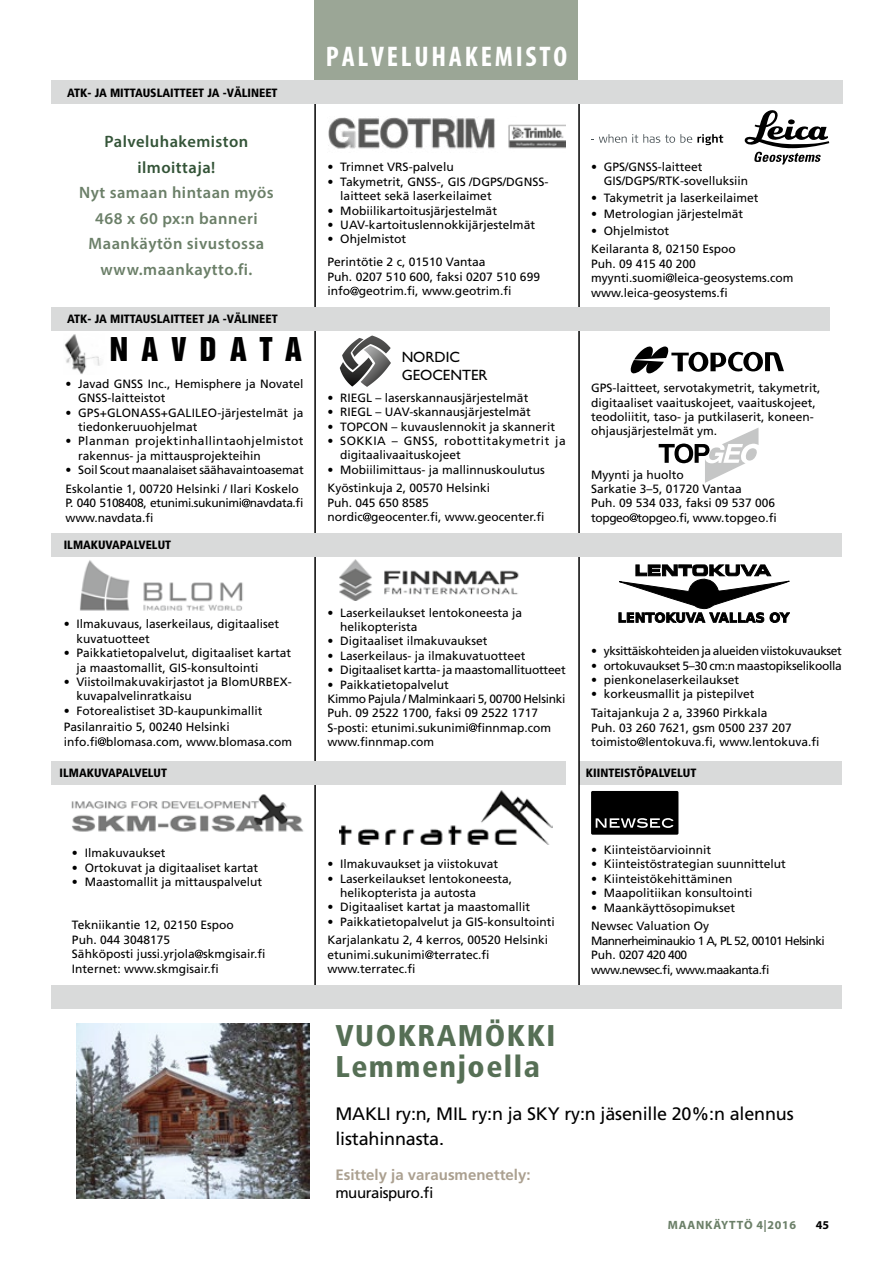
<style>
.page{position:relative;width:893px;height:1263px;background:#fff}
.page>*{position:absolute;margin:0;border:0;box-sizing:border-box;transform-origin:0 0}
.t1{font:900 condensed 30px/31.5px "Frutiger";letter-spacing:.05em;color:#566f55}
.t2{font:30px "Helvetica Inserat";letter-spacing:.445em;color:#000}
.t3{font:700 condensed 28.5px "Myriad Pro";letter-spacing:.1em;color:#fff}
.t4{font:18px/25.5px "Frutiger";letter-spacing:-.01em;color:#000}
.t5{font:600 16.5px/25.5px "Myriad Pro";letter-spacing:.03em;color:#6b7f68;text-align:center}
.t6{font:600 16.5px/25.5px "Myriad Pro";letter-spacing:.03em;color:#345438;text-align:center}
.t7{font:700 15px "Frutiger";color:#aba090}
.t8{font:15px "Frutiger";letter-spacing:-.03em;color:#000}
.t9{font:14.85px/17.9px "Gill Sans";color:#000}
.t10{font:12px/14.4px "Frutiger";color:#000}
.t11{font:12px/14.4px "Frutiger";letter-spacing:.035em;color:#000}
.t12{font:900 condensed 12px "Frutiger";color:#000}
.t13{font:12px/14.4px "Frutiger";letter-spacing:-.03em;color:#000}
.t14{font:12px/14.4px "Frutiger";letter-spacing:-.05em;color:#000}
.t15{font:12px "Frutiger";letter-spacing:-.025em;color:#000}
.t16{font:700 12px "Myriad Pro";letter-spacing:.07em;color:#6b7f68}
.t17{font:700 12px "Myriad Pro";color:#000}
</style>
<div class="page">
<div style="left:579px;top:761px;width:263px;height:23px;background:#d9dada"></div>
<hr style="left:578px;top:93px;width:2px;height:904px;background:#000">
<div style="left:315px;top:0;width:263px;height:82px;background:#9ba696"></div>
<svg style="left:659px;top:428px;width:99px;height:55px"></svg>
<svg style="left:630px;top:513px;width:8px;height:9px"></svg>
<svg style="left:631px;top:346px;width:153px;height:28px"></svg>
<hr style="left:314px;top:95px;width:2px;height:898px;background:#000">
<img style="left:64px;top:334px;width:37px;height:40px">
<svg style="left:242px;top:499px;width:8px;height:8px"></svg>
<div style="left:51px;top:533px;width:791px;height:24px;background:#d9dada"></div>
<div style="left:51px;top:81px;width:791px;height:23px;background:#d9dada"></div>
<div style="left:51px;top:307px;width:778px;height:23px;background:#d9dada"></div>
<div style="left:591px;top:791px;width:87px;height:44px;background:#000;border-radius:2px"></div>
<svg style="left:596px;top:818px;width:78px;height:10px"></svg>
<svg style="left:666px;top:274px;width:8px;height:8px"></svg>
<svg style="left:591px;top:134px;width:132px;height:11px"></svg>
<svg style="left:745px;top:110px;width:84px;height:54px"></svg>
<svg style="left:98px;top:737px;width:8px;height:9px"></svg>
<img style="left:80px;top:560px;width:163px;height:51px">
<svg style="left:637px;top:737px;width:8px;height:9px"></svg>
<svg style="left:619px;top:565px;width:171px;height:58px"></svg>
<svg style="left:363px;top:513px;width:8px;height:8px"></svg>
<svg style="left:340px;top:335px;width:51px;height:52px"></svg>
<div style="left:51px;top:761px;width:515px;height:23px;background:#d9dada"></div>
<svg style="left:350px;top:287px;width:9px;height:8px"></svg>
<svg style="left:195px;top:950px;width:8px;height:8px"></svg>
<svg style="left:425px;top:950px;width:9px;height:9px"></svg>
<img style="left:71px;top:794px;width:233px;height:38px">
<svg style="left:469px;top:723px;width:8px;height:9px"></svg>
<img style="left:339px;top:559px;width:180px;height:41px">
<img style="left:340px;top:791px;width:212px;height:53px">
<div style="left:51px;top:985px;width:791px;height:24px;background:#d9dada"></div>
<img style="left:77px;top:1023px;width:233px;height:175px">
<img style="left:328px;top:117px;width:238px;height:32px">
<p class="t12" style="left:67px;top:85px;width:212px">ATK- JA MITTAUSLAITTEET JA -VÄLINEET</p>
<h3 class="t6" style="left:104px;top:128px;width:145px">Palveluhakemiston ilmoittaja!</h3>
<h3 class="t5" style="left:79px;top:179px;width:196px">Nyt samaan hintaan myös<br>468 x 60 px:n banneri<br>Maankäytön sivustossa www.maankaytto.fi.</h3>
<p class="t12" style="left:67px;top:311px;width:212px">ATK- JA MITTAUSLAITTEET JA -VÄLINEET</p>
<h1 class="t2" style="left:110px;top:332px;width:194px">NAVDATA</h1>
<p class="t10" style="left:78px;top:376px;width:227px;text-indent:-13px">• Javad GNSS Inc., Hemisphere ja Novatel<br>GNSS-laitteistot</p>
<p class="t10" style="left:78px;top:405px;width:227px;text-indent:-13px">• GPS+GLONASS+GALILEO-järjestelmät ja tiedonkeruuohjelmat</p>
<p class="t11" style="left:78px;top:434px;width:227px;text-indent:-13px">• Planman projektinhallintaohjelmistot rakennus- ja mittausprojekteihin</p>
<p class="t10" style="left:65px;top:461px;width:240px;line-height:18.6px">• Soil Scout maanalaiset säähavaintoasemat<br>Eskolantie 1, 00720 Helsinki / Ilari Koskelo</p>
<p class="t13" style="left:65px;top:496px;width:240px">P. 040 5108408, etunimi.sukunimi navdata.fi www.navdata.fi</p>
<p class="t12" style="left:64px;top:538px;width:109px">ILMAKUVAPALVELUT</p>
<p class="t10" style="left:77px;top:617px;width:204px;text-indent:-13px">• Ilmakuvaus, laserkeilaus, digitaaliset kuvatuotteet</p>
<p class="t10" style="left:77px;top:646px;width:216px;text-indent:-13px">• Paikkatietopalvelut, digitaaliset kartat ja maastomallit, GIS-konsultointi</p>
<p class="t10" style="left:77px;top:675px;width:217px;text-indent:-13px">• Viistoilmakuvakirjastot ja BlomURBEX&shy;kuvapalvelinratkaisu</p>
<p class="t10" style="left:64px;top:702px;width:200px;line-height:16.5px">• Fotorealistiset 3D-kaupunkimallit<br>Pasilanraitio 5, 00240 Helsinki</p>
<p class="t10" style="left:64px;top:734px;width:230px">info.fi blomasa.com, www.blomasa.com</p>
<p class="t12" style="left:60px;top:766px;width:109px">ILMAKUVAPALVELUT</p>
<h2 class="t3" style="left:326px;top:39px;width:243px">PALVELUHAKEMISTO</h2>
<p class="t10" style="left:327px;top:160px;width:128px">• Trimnet VRS-palvelu</p>
<p class="t10" style="left:340px;top:175px;width:210px;text-indent:-13px">• Takymetrit, GNSS-, GIS /DGPS/DGNSS&shy;laitteet sekä laserkeilaimet</p>
<p class="t10" style="left:327px;top:203px;width:171px">• Mobiilikartoitusjärjestelmät</p>
<p class="t10" style="left:327px;top:218px;width:209px">• UAV-kartoituslennokkijärjestelmät</p>
<p class="t10" style="left:327px;top:228px;width:160px;line-height:23px">• Ohjelmistot<br>Perintötie 2 c, 01510 Vantaa</p>
<p class="t10" style="left:327px;top:269px;width:214px">Puh. 0207 510 600, faksi 0207 510 699 info geotrim.fi, www.geotrim.fi</p>
<p class="t9" style="left:402px;top:348px;width:87px">NORDIC<br>GEOCENTER</p>
<p class="t10" style="left:327px;top:390px;width:202px">• RIEGL – laserskannausjärjestelmät</p>
<p class="t10" style="left:327px;top:405px;width:205px">• RIEGL – UAV-skannausjärjestelmät</p>
<p class="t10" style="left:327px;top:419px;width:229px">• TOPCON – kuvauslennokit ja skannerit</p>
<p class="t11" style="left:340px;top:434px;width:227px;text-indent:-13px">• SOKKIA – GNSS, robottitakymetrit ja digitaalivaaituskojeet</p>
<p class="t10" style="left:327px;top:460px;width:219px;line-height:18.6px">• Mobiilimittaus- ja mallinnuskoulutus<br>Kyöstinkuja 2, 00570 Helsinki</p>
<p class="t10" style="left:327px;top:495px;width:218px">Puh. 045 650 8585<br>nordic geocenter.fi, www.geocenter.fi</p>
<p class="t10" style="left:604px;top:159px;width:146px;text-indent:-13px">• GPS/GNSS-laitteet<br>GIS/DGPS/RTK-sovelluksiin</p>
<p class="t10" style="left:591px;top:190px;width:169px">• Takymetrit ja laserkeilaimet</p>
<p class="t10" style="left:591px;top:207px;width:154px">• Metrologian järjestelmät</p>
<p class="t10" style="left:591px;top:221px;width:146px;line-height:18.6px">• Ohjelmistot<br>Keilaranta 8, 02150 Espoo</p>
<p class="t10" style="left:591px;top:256px;width:204px">Puh. 09 415 40 200<br>myynti.suomi leica-geosystems.com www.leica-geosystems.fi</p>
<p class="t10" style="left:591px;top:381px;width:231px">GPS-laitteet, servotakymetrit, takymetrit, digitaaliset vaaituskojeet, vaaituskojeet, teodoliitit, taso- ja putkilaserit, koneen&shy;ohjausjärjestelmät ym.</p>
<p class="t10" style="left:591px;top:467px;width:187px">Myynti ja huolto<br>Sarkatie 3–5, 01720 Vantaa<br>Puh. 09 534 033, faksi 09 537 006 topgeo topgeo.fi, www.topgeo.fi</p>
<p class="t10" style="left:340px;top:605px;width:184px;text-indent:-13px">• Laserkeilaukset lentokoneesta ja helikopterista</p>
<p class="t10" style="left:327px;top:634px;width:162px">• Digitaaliset ilmakuvaukset</p>
<p class="t10" style="left:327px;top:648px;width:200px">• Laserkeilaus- ja ilmakuvatuotteet</p>
<p class="t10" style="left:327px;top:663px;width:240px">• Digitaaliset kartta- ja maastomallituotteet</p>
<p class="t10" style="left:327px;top:677px;width:240px">• Paikkatietopalvelut<br>Kimmo Pajula / Malminkaari 5, 00700 Helsinki<br>Puh. 09 2522 1700, faksi 09 2522 1717<br>S-posti: etunimi.sukunimi finnmap.com www.finnmap.com</p>
<p class="t13" style="left:591px;top:644px;width:252px">• yksittäiskohteiden ja alueiden viistokuvaukset</p>
<p class="t15" style="left:591px;top:658px;width:252px">• ortokuvaukset 5–30 cm:n maastopikselikoolla</p>
<p class="t10" style="left:591px;top:673px;width:150px">• pienkonelaserkeilaukset</p>
<p class="t10" style="left:591px;top:685px;width:178px;line-height:18.6px">• korkeusmallit ja pistepilvet<br>Taitajankuja 2 a, 33960 Pirkkala</p>
<p class="t10" style="left:591px;top:720px;width:230px">Puh. 03 260 7621, gsm 0500 237 207 toimisto lentokuva.fi, www.lentokuva.fi</p>
<p class="t12" style="left:586px;top:766px;width:112px">KIINTEISTÖPALVELUT</p>
<p class="t10" style="left:72px;top:846px;width:95px">• Ilmakuvaukset</p>
<p class="t10" style="left:72px;top:860px;width:188px">• Ortokuvat ja digitaaliset kartat</p>
<p class="t10" style="left:72px;top:875px;width:192px">• Maastomallit ja mittauspalvelut</p>
<p class="t10" style="left:72px;top:918px;width:195px">Tekniikantie 12, 02150 Espoo<br>Puh. 044 3048175<br>Sähköposti jussi.yrjola skmgisair.fi<br>Internet: www.skmgisair.fi</p>
<p class="t10" style="left:327px;top:857px;width:172px">• Ilmakuvaukset ja viistokuvat</p>
<p class="t10" style="left:340px;top:871px;width:174px;text-indent:-13px">• Laserkeilaukset lentokoneesta, helikopterista ja autosta</p>
<p class="t10" style="left:327px;top:900px;width:204px">• Digitaaliset kartat ja maastomallit</p>
<p class="t10" style="left:327px;top:912px;width:229px;line-height:18.6px">• Paikkatietopalvelut ja GIS-konsultointi<br>Karjalankatu 2, 4 kerros, 00520 Helsinki</p>
<p class="t10" style="left:327px;top:947px;width:164px">etunimi.sukunimi terratec.fi www.terratec.fi</p>
<p class="t10" style="left:591px;top:843px;width:122px">• Kiinteistöarvioinnit</p>
<p class="t10" style="left:591px;top:857px;width:196px">• Kiinteistöstrategian suunnittelut</p>
<p class="t10" style="left:591px;top:871px;width:143px">• Kiinteistökehittäminen</p>
<p class="t10" style="left:591px;top:886px;width:163px">• Maapolitiikan konsultointi</p>
<p class="t10" style="left:591px;top:898px;width:146px;line-height:18.6px">• Maankäyttösopimukset<br>Newsec Valuation Oy</p>
<p class="t14" style="left:591px;top:933px;width:235px">Mannerheiminaukio 1 A, PL 52, 00101 Helsinki<br>Puh. 0207 420 400<br>www.newsec.fi, www.maakanta.fi</p>
<h1 class="t1" style="left:335px;top:1019px;width:221px">VUOKRAMÖKKI<br>Lemmenjoella</h1>
<h3 class="t4" style="left:335px;top:1101px;width:460px">MAKLI ry:n, MIL ry:n ja SKY ry:n jäsenille 20%:n alennus listahinnasta.</h3>
<p class="t7" style="left:335px;top:1166px;width:197px">Esittely ja varausmenettely:</p>
<p class="t8" style="left:335px;top:1184px;width:99px">muuraispuro.fi</p>
<p class="t16" style="left:668px;top:1217px;width:130px">MAANKÄYTTÖ 4|2016</p>
<p class="t17" style="left:816px;top:1217px;width:15px">45</p>
</div>
